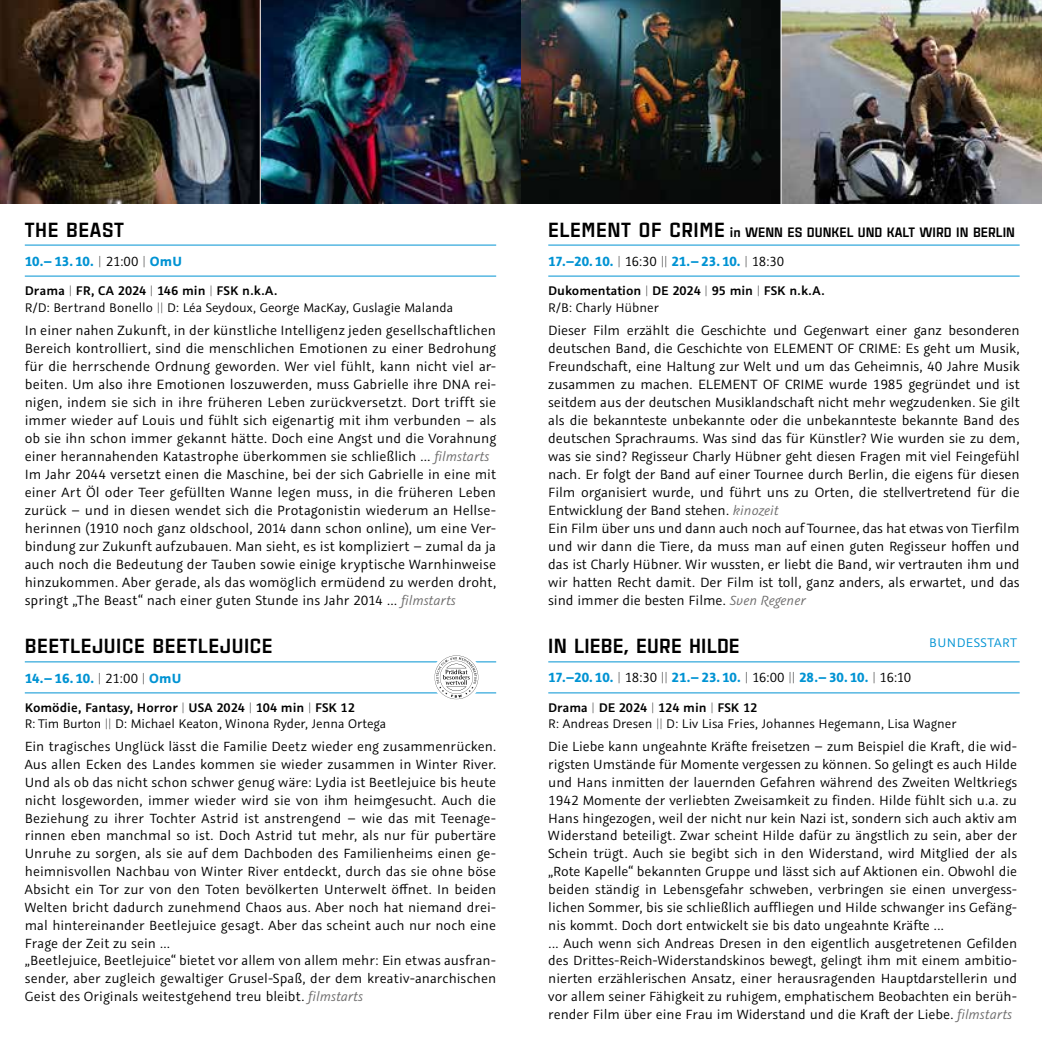
<style>
.page{position:relative;width:1042px;height:1042px;background:#fff}
.page>*{position:absolute;margin:0;border:0;box-sizing:border-box;transform-origin:0 0}
.t1{font:900 21px "Estricta";letter-spacing:.025em;color:#000}
.t2{font:15.05px/18px "Graublau Sans";letter-spacing:-.005em;color:#000}
.t3{font:14.88px/17.8px "Graublau Sans";color:#000}
.t4{font:700 14.88px "Graublau Sans";color:#0093d3}
.t5{font:14px/16.8px "Graublau Sans";color:#000}
.t6{font:600 14px/16.8px "Graublau Sans";color:#000}
.t7{font:900 14px "Estricta";color:#000}
.t8{font:14px "Graublau Sans";letter-spacing:.035em;color:#0093d3}
.s1{font-weight:200;color:#000}
.s2{font-weight:400;color:#000}
.s3{font-weight:600}
.s4{font-weight:200}
.s5{font-style:italic;font-size:14.88px;color:#706f6f}
.s6{font-style:italic;color:#706f6f}
.s7{font-size:21px}
.s8{font-weight:400}
</style>
<div class="page">
<img style="left:0;top:0;width:1042px;height:204px">
<hr style="left:260px;top:0;width:1px;height:207px;background:#fff">
<hr style="left:780px;top:0;width:1px;height:207px;background:#fff">
<hr style="left:25px;top:276px;width:471px;height:1px;background:#0093d3">
<hr style="left:25px;top:245px;width:471px;height:1px;background:#0093d3">
<hr style="left:25px;top:692px;width:471px;height:1px;background:#0093d3">
<hr style="left:25px;top:661px;width:471px;height:1px;background:#0093d3">
<hr style="left:548px;top:276px;width:471px;height:1px;background:#0093d3">
<hr style="left:548px;top:245px;width:471px;height:1px;background:#0093d3">
<hr style="left:548px;top:692px;width:471px;height:1px;background:#0093d3">
<hr style="left:548px;top:661px;width:471px;height:1px;background:#0093d3">
<svg style="left:434px;top:655px;width:44px;height:44px"></svg>
<h1 class="t1" style="left:25px;top:214px;width:101px">THE BEAST</h1>
<p class="t4" style="left:25px;top:252px;width:159px">10.–13.10. <span class="s1">|</span> <span class="s2">21:00</span> <span class="s1">|</span> OmU</p>
<p class="t5" style="left:25px;top:282px;width:430px"><span class="s3">Drama</span> <span class="s4">|</span> <span class="s3">FR, CA 2024</span> <span class="s4">|</span> <span class="s3">146 min</span> <span class="s4">|</span> <span class="s3">FSK n.k.A.<br></span>R/D: Bertrand Bonello <span class="s4">||</span> D: Léa Seydoux, George MacKay, Guslagie Malanda</p>
<p class="t2" style="left:25px;top:321px;width:473px">In einer nahen Zukunft, in der künstliche Intelligenz jeden gesellschaftlichen Bereich kontrolliert, sind die menschlichen Emotionen zu einer Bedrohung für die herrschende Ordnung geworden. Wer viel fühlt, kann nicht viel ar&shy;beiten. Um also ihre Emotionen loszuwerden, muss Gabrielle ihre DNA rei&shy;nigen, indem sie sich in ihre früheren Leben zurückversetzt. Dort trifft sie immer wieder auf Louis und fühlt sich eigenartig mit ihm verbunden – als ob sie ihn schon immer gekannt hätte. Doch eine Angst und die Vorahnung einer herannahenden Katastrophe überkommen sie schließlich … <span class="s5">filmstarts </span>Im Jahr 2044 versetzt einen die Maschine, bei der sich Gabrielle in eine mit einer Art Öl oder Teer gefüllten Wanne legen muss, in die früheren Leben zurück – und in diesen wendet sich die Protagonistin wiederum an Hellse&shy;herinnen (1910 noch ganz oldschool, 2014 dann schon online), um eine Ver&shy;bindung zur Zukunft aufzubauen. Man sieht, es ist kompliziert – zumal da ja auch noch die Bedeutung der Tauben sowie einige kryptische Warnhinweise hinzukommen. Aber gerade, als das womöglich ermüdend zu werden droht, springt „The Beast“ nach einer guten Stunde ins Jahr 2014 … <span class="s5">filmstarts</span></p>
<h1 class="t1" style="left:25px;top:631px;width:249px">BEETLEJUICE BEETLEJUICE</h1>
<p class="t4" style="left:25px;top:668px;width:158px">14.–16.10. <span class="s1">|</span> <span class="s2">21:00</span> <span class="s1">|</span> OmU</p>
<p class="t5" style="left:25px;top:699px;width:363px"><span class="s3">Komödie, Fantasy, Horror</span> <span class="s4">|</span> <span class="s3">USA 2024</span> <span class="s4">|</span> <span class="s3">104 min</span> <span class="s4">|</span> <span class="s3">FSK 12<br></span>R: Tim Burton <span class="s4">||</span> D: Michael Keaton, Winona Ryder, Jenna Ortega</p>
<p class="t3" style="left:25px;top:737px;width:473px">Ein tragisches Unglück lässt die Familie Deetz wieder eng zusammenrücken.<br>Aus allen Ecken des Landes kommen sie wieder zusammen in Winter River.<br>Und als ob das nicht schon schwer genug wäre: Lydia ist Beetlejuice bis heute nicht losgeworden, immer wieder wird sie von ihm heimgesucht. Auch die Beziehung zu ihrer Tochter Astrid ist anstrengend – wie das mit Teenage&shy;rinnen eben manchmal so ist. Doch Astrid tut mehr, als nur für pubertäre Unruhe zu sorgen, als sie auf dem Dachboden des Familienheims einen ge&shy;heimnisvollen Nachbau von Winter River entdeckt, durch das sie ohne böse Absicht ein Tor zur von den Toten bevölkerten Unterwelt öffnet. In beiden Welten bricht dadurch zunehmend Chaos aus. Aber noch hat niemand drei&shy;mal hintereinander Beetlejuice gesagt. Aber das scheint auch nur noch eine Frage der Zeit zu sein …<br>„Beetlejuice, Beetlejuice“ bietet vor allem von allem mehr: Ein etwas ausfran&shy;sender, aber zugleich gewaltiger Grusel-Spaß, der dem kreativ-anarchischen Geist des Originals weitestgehend treu bleibt. <span class="s6">filmstarts</span></p>
<p class="t7" style="left:548px;top:222px;width:468px"><span class="s7">ELEMENT OF CRIME</span> in WENN ES DUNKEL UND KALT WIRD IN BERLIN</p>
<p class="t4" style="left:548px;top:251px;width:237px">17.–20.10. <span class="s1">|</span> <span class="s2">16:30</span> <span class="s1">||</span> 21.–23.10. <span class="s1">|</span> <span class="s2">18:30</span></p>
<p class="t6" style="left:548px;top:282px;width:278px">Dukomentation <span class="s4">|</span> DE 2024 <span class="s4">|</span> 95 min <span class="s4">|</span> FSK n.k.A.<br><span class="s8">R/B: Charly Hübner</span></p>
<p class="t2" style="left:548px;top:321px;width:473px">Dieser Film erzählt die Geschichte und Gegenwart einer ganz besonderen deutschen Band, die Geschichte von ELEMENT OF CRIME: Es geht um Musik, Freundschaft, eine Haltung zur Welt und um das Geheimnis, 40 Jahre Musik zusammen zu machen. ELEMENT OF CRIME wurde 1985 gegründet und ist seitdem aus der deutschen Musiklandschaft nicht mehr wegzudenken. Sie gilt als die bekannteste unbekannte oder die unbekannteste bekannte Band des deutschen Sprachraums. Was sind das für Künstler? Wie wurden sie zu dem, was sie sind? Regisseur Charly Hübner geht diesen Fragen mit viel Feingefühl nach. Er folgt der Band auf einer Tournee durch Berlin, die eigens für diesen Film organisiert wurde, und führt uns zu Orten, die stellvertretend für die Entwicklung der Band stehen. <span class="s5">kinozeit<br></span>Ein Film über uns und dann auch noch auf Tournee, das hat etwas von Tierfilm und wir dann die Tiere, da muss man auf einen guten Regisseur hoffen und das ist Charly Hübner. Wir wussten, er liebt die Band, wir vertrauten ihm und wir hatten Recht damit. Der Film ist toll, ganz anders, als erwartet, und das sind immer die besten Filme. <span class="s5">Sven Regener</span></p>
<h1 class="t1" style="left:548px;top:631px;width:193px">IN LIEBE, EURE HILDE</h1>
<p class="t4" style="left:548px;top:668px;width:364px">17.–20.10. <span class="s1">|</span> <span class="s2">18:30</span> <span class="s1">||</span> 21.–23.10. <span class="s1">|</span> <span class="s2">16:00</span> <span class="s1">||</span> 28.–30.10. <span class="s1">|</span> <span class="s2">16:10</span></p>
<p class="t5" style="left:548px;top:699px;width:410px"><span class="s3">Drama</span> <span class="s4">|</span> <span class="s3">DE 2024</span> <span class="s4">|</span> <span class="s3">124 min</span> <span class="s4">|</span> <span class="s3">FSK 12<br></span>R: Andreas Dresen <span class="s4">||</span> D: Liv Lisa Fries, Johannes Hegemann, Lisa Wagner</p>
<p class="t3" style="left:548px;top:737px;width:470px">Die Liebe kann ungeahnte Kräfte freisetzen – zum Beispiel die Kraft, die wid&shy;rigsten Umstände für Momente vergessen zu können. So gelingt es auch Hilde und Hans inmitten der lauernden Gefahren während des Zweiten Weltkriegs 1942 Momente der verliebten Zweisamkeit zu finden. Hilde fühlt sich u.a. zu Hans hingezogen, weil der nicht nur kein Nazi ist, sondern sich auch aktiv am Widerstand beteiligt. Zwar scheint Hilde dafür zu ängstlich zu sein, aber der Schein trügt. Auch sie begibt sich in den Widerstand, wird Mitglied der als „Rote Kapelle“ bekannten Gruppe und lässt sich auf Aktionen ein. Obwohl die beiden ständig in Lebensgefahr schweben, verbringen sie einen unvergess&shy;lichen Sommer, bis sie schließlich auffliegen und Hilde schwanger ins Gefäng&shy;nis kommt. Doch dort entwickelt sie bis dato ungeahnte Kräfte ...<br>... Auch wenn sich Andreas Dresen in den eigentlich ausgetretenen Gefilden des Drittes-Reich-Widerstandskinos bewegt, gelingt ihm mit einem ambitio&shy;nierten erzählerischen Ansatz, einer herausragenden Hauptdarstellerin und vor allem seiner Fähigkeit zu ruhigem, emphatischem Beobachten ein berüh&shy;render Film über eine Frau im Widerstand und die Kraft der Liebe. <span class="s6">filmstarts</span></p>
<p class="t8" style="left:929px;top:634px;width:89px">BUNDESSTART</p>
</div>
